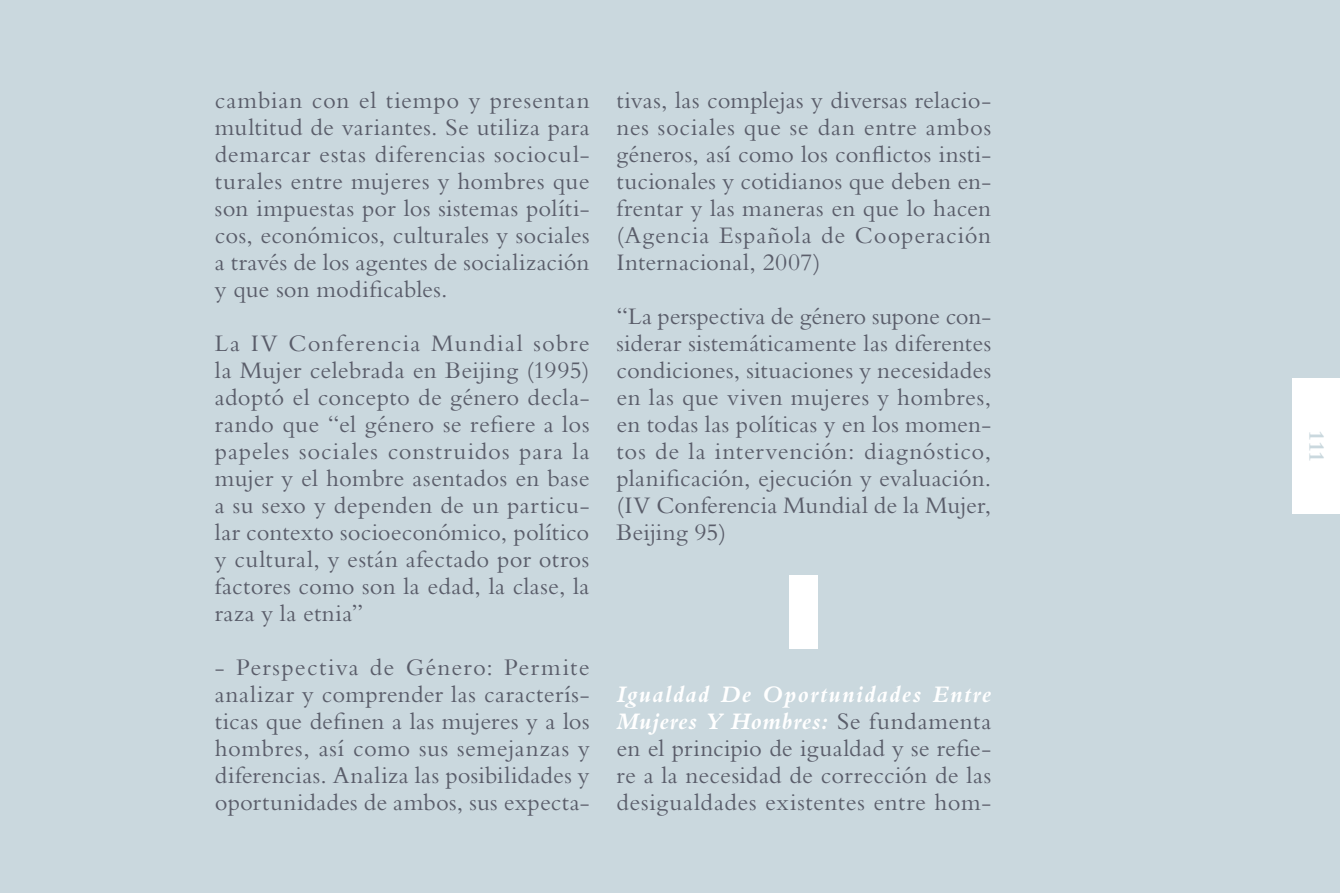
<style>
.page{position:relative;width:1340px;height:893px;background:#fff}
.page>*{position:absolute;margin:0;border:0;box-sizing:border-box;transform-origin:0 0}
.t1{font:108px "Bemio";color:#fff}
.t2{font:24.75px/27px "Bembo Std";letter-spacing:.025em;color:#5a5d6a;text-align:justify}
.t3{font:700 22.5px "Bembo Std";color:#cad8de}
.s1{font-weight:700;font-style:italic;color:#fff}
</style>
<div class="page">
<div style="left:0;top:0;width:1339px;height:893px;background:#cad8de"></div>
<div style="left:1291px;top:378px;width:48px;height:135px;background:#fff"></div>
<p class="t2" style="left:215px;top:86px;width:376px">cambian con el tiempo y presentan multitud de variantes. Se utiliza para demarcar estas diferencias sociocul&shy;turales entre mujeres y hombres que son impuestas por los sistemas políti&shy;cos, económicos, culturales y sociales a través de los agentes de socialización y que son modificables.</p>
<p class="t2" style="left:215px;top:329px;width:376px">La IV Conferencia Mundial sobre la Mujer celebrada en Beijing (1995) adoptó el concepto de género decla&shy;rando que “el género se refiere a los papeles sociales construidos para la mujer y el hombre asentados en base a su sexo y dependen de un particu&shy;lar contexto socioeconómico, político y cultural, y están afectado por otros factores como son la edad, la clase, la raza y la etnia”</p>
<p class="t2" style="left:215px;top:653px;width:376px">- Perspectiva de Género: Permite analizar y comprender las caracterís&shy;ticas que definen a las mujeres y a los hombres, así como sus semejanzas y diferencias. Analiza las posibilidades y oportunidades de ambos, sus expecta-</p>
<p class="t2" style="left:616px;top:86px;width:376px">tivas, las complejas y diversas relacio&shy;nes sociales que se dan entre ambos géneros, así como los conflictos insti&shy;tucionales y cotidianos que deben en&shy;frentar y las maneras en que lo hacen (Agencia Española de Cooperación Internacional, 2007)</p>
<p class="t2" style="left:616px;top:302px;width:376px">“La perspectiva de género supone con&shy;siderar sistemáticamente las diferentes condiciones, situaciones y necesidades en las que viven mujeres y hombres, en todas las políticas y en los momen&shy;tos de la intervención: diagnóstico, planificación, ejecución y evaluación. (IV Conferencia Mundial de la Mujer, Beijing 95)</p>
<h1 class="t1" style="left:783px;top:525px;width:42px">I</h1>
<p class="t2" style="left:616px;top:680px;width:376px"><span class="s1">Igualdad De Oportunidades Entre Mujeres Y Hombres:</span> Se fundamenta en el principio de igualdad y se refie&shy;re a la necesidad de corrección de las desigualdades existentes entre hom-</p>
<p class="t3" style="left:1329px;top:430px;width:34px;rotate:90deg">111</p>
</div>
